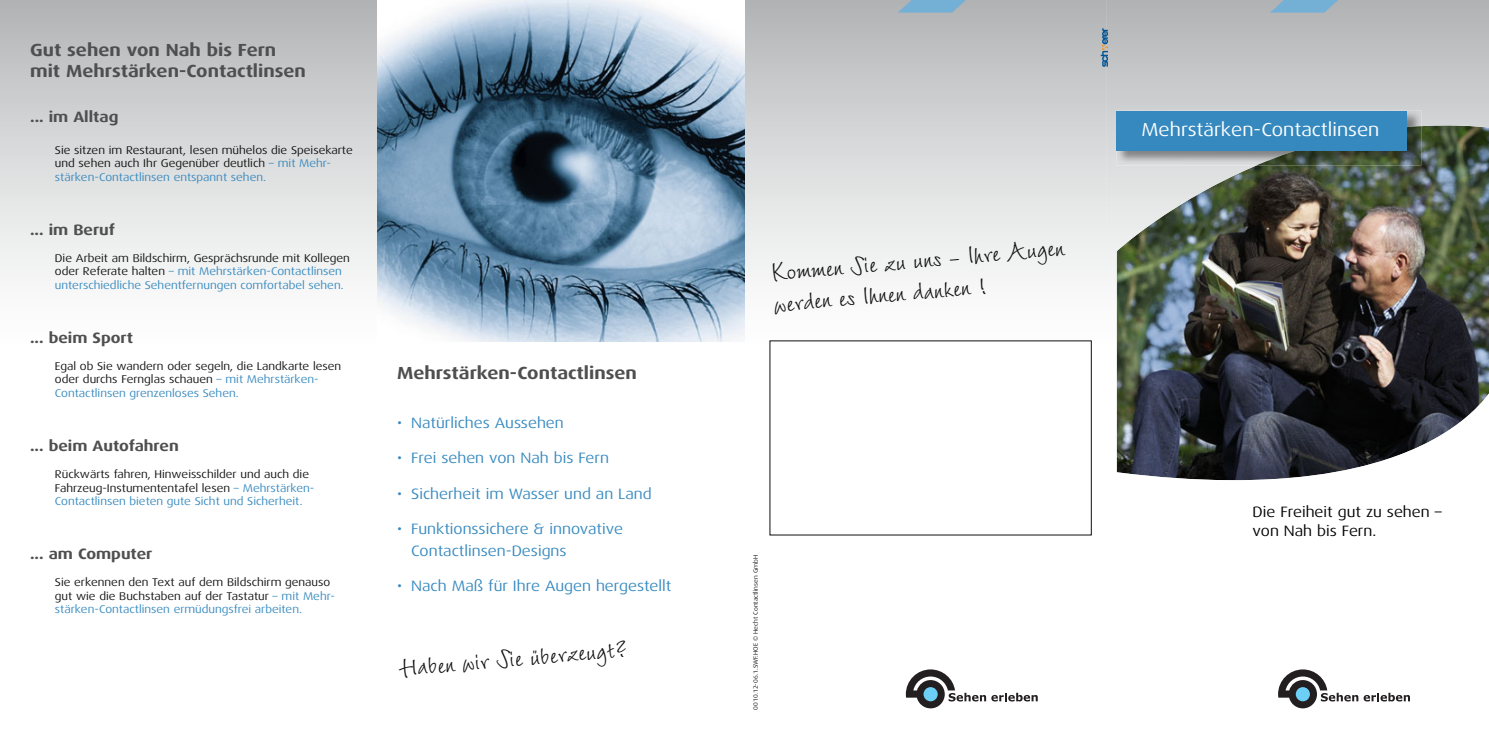
<style>
.page{position:relative;width:1489px;height:745px;background:#fff}
.page>*{position:absolute;margin:0;border:0;box-sizing:border-box;transform-origin:0 0}
.t1{font:35px/31.2px "Wiesbaden Swing";color:#100f10}
.t2{font:18.75px "Dax Wide";color:#fff}
.t3{font:700 17.5px/21px "Dax Wide";color:#4f4f50}
.t4{font:15px/22.5px "Dax Wide";color:#3689bf}
.t5{font:700 15px "Dax Wide";color:#4f4f50}
.t6{font:15px/18px "Dax Wide";color:#000}
.t7{font:11.25px/13.5px "Dax Wide";color:#100f10}
.t8{font:11.25px/13.5px "Dax Wide";color:#3689bf}
.t9{font:6.25px "Dax Wide";color:#100f10}
.s1{color:#3689bf}
.s2{color:#100f10}
</style>
<div class="page">
<div style="left:0;top:0;width:383px;height:400px;background:linear-gradient(to bottom,#b7b9ba,#fff)"></div>
<div style="left:361px;top:0;width:394px;height:400px;background:linear-gradient(to bottom,#b7b9ba,#fff)"></div>
<svg style="left:733px;top:0;width:373px;height:400px"></svg>
<svg style="left:1106px;top:0;width:382px;height:278px"></svg>
<svg style="left:1269px;top:0;width:75px;height:13px"></svg>
<svg style="left:1278px;top:669px;width:131px;height:39px"></svg>
<svg style="left:897px;top:0;width:75px;height:13px"></svg>
<svg style="left:905px;top:669px;width:132px;height:39px"></svg>
<svg style="left:1100px;top:28px;width:7px;height:39px"></svg>
<svg style="left:1116px;top:102px;width:372px;height:379px;fill:#cecfd0"></svg>
<img style="left:1116px;top:125px;width:372px;height:355px">
<img style="left:377px;top:0;width:367px;height:341px">
<img style="left:1116px;top:110px;width:305px;height:55px">
<img style="left:1255px;top:126px;width:166px;height:39px">
<div style="left:1116px;top:111px;width:290px;height:39px;background:#3689bf"></div>
<div style="left:770px;top:340px;width:321px;height:194px;background:#fff"></div>
<h3 class="t3" style="left:30px;top:40px;width:277px">Gut sehen von Nah bis Fern mit Mehrstärken-Contactlinsen</h3>
<h3 class="t5" style="left:30px;top:110px;width:90px">... im Alltag</h3>
<p class="t7" style="left:55px;top:143px;width:299px">Sie sitzen im Restaurant, lesen mühelos die Speisekarte und sehen auch Ihr Gegenüber deutlich <span class="s1">– mit Mehr&shy;stärken-Contactlinsen entspannt sehen.</span></p>
<h3 class="t5" style="left:30px;top:222px;width:86px">... im Beruf</h3>
<p class="t8" style="left:55px;top:251px;width:296px"><span class="s2">Die Arbeit am Bildschirm, Gesprächsrunde mit Kollegen oder Referate halten</span> – mit Mehrstärken-Contactlinsen unterschiedliche Sehentfernungen comfortabel sehen.</p>
<h3 class="t5" style="left:30px;top:330px;width:104px">... beim Sport</h3>
<p class="t7" style="left:55px;top:359px;width:288px">Egal ob Sie wandern oder segeln, die Landkarte lesen oder durchs Fernglas schauen <span class="s1">– mit Mehrstärken-<br>Contactlinsen grenzenloses Sehen.</span></p>
<h3 class="t5" style="left:30px;top:438px;width:150px">... beim Autofahren</h3>
<p class="t7" style="left:55px;top:467px;width:261px">Rückwärts fahren, Hinweisschilder und auch die<br>Fahrzeug-Instumententafel lesen <span class="s1">– Mehrstärken-<br>Contactlinsen bieten gute Sicht und Sicherheit.</span></p>
<h3 class="t5" style="left:30px;top:546px;width:124px">... am Computer</h3>
<p class="t7" style="left:55px;top:575px;width:281px">Sie erkennen den Text auf dem Bildschirm genauso gut wie die Buchstaben auf der Tastatur <span class="s1">– mit Mehr&shy;stärken-Contactlinsen ermüdungsfrei arbeiten.</span></p>
<h3 class="t3" style="left:397px;top:363px;width:241px">Mehrstärken-Contactlinsen</h3>
<h3 class="t4" style="left:397px;top:412px;width:168px">• Natürliches Aussehen</h3>
<h3 class="t4" style="left:397px;top:447px;width:213px">• Frei sehen von Nah bis Fern</h3>
<h3 class="t4" style="left:397px;top:482px;width:256px">• Sicherheit im Wasser und an Land</h3>
<h3 class="t4" style="left:411px;top:517px;width:213px;text-indent:-14px">• Funktionssichere &amp; innovative<br>Contactlinsen-Designs</h3>
<h3 class="t4" style="left:397px;top:575px;width:276px">• Nach Maß für Ihre Augen hergestellt</h3>
<h1 class="t1" style="left:397px;top:648px;width:231px;rotate:-5deg">Haben wir Sie überzeugt?</h1>
<h1 class="t1" style="left:769px;top:253px;width:296px;rotate:-5deg">Kommen Sie zu uns - Ihre Augen werden es Ihnen danken !</h1>
<p class="t9" style="left:752px;top:709px;width:156px;rotate:-90deg">0010.12-06.1.SWF.HOE © Hecht Contactlinsen GmbH</p>
<h2 class="t2" style="left:1141px;top:120px;width:239px">Mehrstärken-Contactlinsen</h2>
<h3 class="t6" style="left:1252px;top:503px;width:191px">Die Freiheit gut zu sehen – von Nah bis Fern.</h3>
</div>
